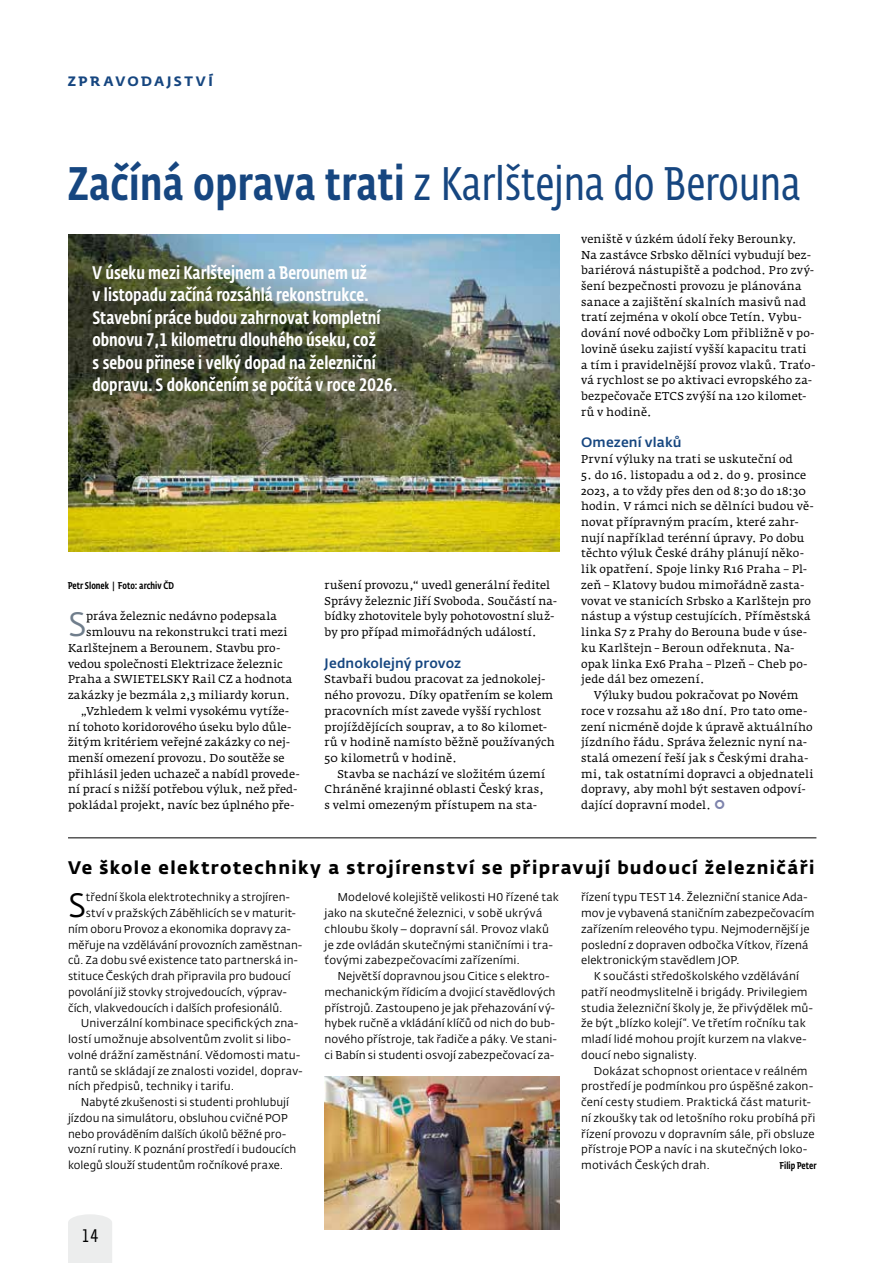
<style>
.page{position:relative;width:893px;height:1263px;background:#fff}
.page>*{position:absolute;margin:0;border:0;box-sizing:border-box;transform-origin:0 0}
.t1{font:46.5px "CD Fedra Cond Pro";letter-spacing:.01em;color:#164680}
.t2{font:33.6px "CD Fedra";color:#000}
.t3{font:33.45px "CD Fedra";color:#707e8c}
.t4{font:500 18px/22.5px "CD Fedra Cond Pro";color:#fff}
.t5{font:700 18px "CD Fedra";letter-spacing:.08em;color:#000}
.t6{font:18px "CD Fedra Cond Pro";color:#000}
.t7{font:500 13.5px "CD Fedra";letter-spacing:.01em;color:#164680}
.t8{font:700 13.5px "CD Fedra";letter-spacing:.185em;color:#164680}
.t9{font:11.25px/15.8px "Fedra Serif A Pro";letter-spacing:.015em;color:#000}
.t10{font:11.25px/15.8px "CD Fedra";letter-spacing:.01em;color:#000}
.t11{font:500 9.75px "CD Fedra Cond Pro";color:#000}
.s1{font-weight:500}
.s2{font-weight:500;font-size:15px;color:#7d83ac}
</style>
<div class="page">
<div style="left:68px;top:1214px;width:44px;height:49px;background:#eceded"></div>
<hr style="left:68px;top:837px;width:748px;height:1px;background:#000">
<img style="left:325px;top:1077px;width:235px;height:153px">
<img style="left:68px;top:235px;width:492px;height:317px">
<p class="t8" style="left:68px;top:72px;width:147px">ZPRAVODAJSTVÍ</p>
<h1 class="t1" style="left:68px;top:158px;width:734px"><span class="s1">Začíná oprava trati</span> z Karlštejna do Berouna</h1>
<p class="t4" style="left:92px;top:262px;width:306px">V úseku mezi Karlštejnem a Berounem už<br>v listopadu začíná rozsáhlá rekonstrukce.<br>Stavební práce budou zahrnovat kompletní obnovu 7,1 kilometru dlouhého úseku, což<br>s sebou přinese i velký dopad na železniční dopravu. S dokončením se počítá v roce 2026.</p>
<p class="t11" style="left:68px;top:580px;width:107px">Petr Slonek | Foto: archiv ČD</p>
<h3 class="t3" style="left:68px;top:605px;width:20px">S</h3>
<p class="t9" style="left:86px;top:609px;width:192px">práva železnic nedávno podepsala</p>
<p class="t9" style="left:86px;top:624px;width:203px">smlouvu na rekonstrukci trati mezi</p>
<p class="t9" style="left:68px;top:640px;width:214px">Karlštejnem a Berounem. Stavbu pro-</p>
<p class="t9" style="left:68px;top:656px;width:216px">vedou společnosti Elektrizace železnic</p>
<p class="t9" style="left:68px;top:672px;width:226px">Praha a SWIETELSKY Rail CZ a hodnota</p>
<p class="t9" style="left:68px;top:687px;width:224px">zakázky je bezmála 2,3 miliardy korun.</p>
<p class="t9" style="left:81px;top:703px;width:210px">„Vzhledem k velmi vysokému vytíže-</p>
<p class="t9" style="left:68px;top:719px;width:225px">ní tohoto koridorového úseku bylo důle-</p>
<p class="t9" style="left:68px;top:734px;width:224px">žitým kritériem veřejné zakázky co nej-</p>
<p class="t9" style="left:68px;top:750px;width:218px">menší omezení provozu. Do soutěže se</p>
<p class="t9" style="left:68px;top:766px;width:233px">přihlásil jeden uchazeč a nabídl provede-</p>
<p class="t9" style="left:68px;top:782px;width:231px">ní prací s nižší potřebou výluk, než před-</p>
<p class="t9" style="left:68px;top:797px;width:228px">pokládal projekt, navíc bez úplného pře-</p>
<p class="t9" style="left:325px;top:577px;width:234px">rušení provozu,“ uvedl generální ředitel Správy železnic Jiří Svoboda. Součástí na&shy;bídky zhotovitele byly pohotovostní služ&shy;by pro případ mimořádných událostí.</p>
<p class="t7" style="left:325px;top:654px;width:138px">Jednokolejný provoz</p>
<p class="t9" style="left:325px;top:672px;width:232px">Stavbaři budou pracovat za jednokolej&shy;ného provozu. Díky opatřením se kolem pracovních míst zavede vyšší rychlost projíždějících souprav, a to 80 kilomet&shy;rů v hodině namísto běžně používaných 50 kilometrů v hodině.</p>
<p class="t9" style="left:325px;top:766px;width:222px;text-align:justify;text-indent:13px">Stavba se nachází ve složitém území Chráněné krajinné oblasti Český kras, s velmi omezeným přístupem na sta-</p>
<p class="t9" style="left:581px;top:231px;width:236px">veniště v úzkém údolí řeky Berounky.<br>Na zastávce Srbsko dělníci vybudují bez&shy;bariérová nástupiště a podchod. Pro zvý&shy;šení bezpečnosti provozu je plánována sanace a zajištění skalních masivů nad tratí zejména v okolí obce Tetín. Vybu&shy;dování nové odbočky Lom přibližně v po&shy;lovině úseku zajistí vyšší kapacitu trati a tím i pravidelnější provoz vlaků. Traťo&shy;vá rychlost se po aktivaci evropského za&shy;bezpečovače ETCS zvýší na 120 kilomet&shy;rů v hodině.</p>
<p class="t7" style="left:581px;top:434px;width:102px">Omezení vlaků</p>
<p class="t9" style="left:581px;top:451px;width:215px">První výluky na trati se uskuteční od -</p>
<p class="t9" style="left:581px;top:467px;width:234px">5. do 16. listopadu a od 2. do 9. prosince 2023, a to vždy přes den od 8:30 do 18:30 hodin. V rámci nich se dělníci budou vě&shy;novat přípravným pracím, které zahr&shy;nují například terénní úpravy. Po dobu těchto výluk České dráhy plánují něko&shy;lik opatření. Spoje linky R16 Praha – Pl&shy;zeň – Klatovy budou mimořádně zasta&shy;vovat ve stanicích Srbsko a Karlštejn pro nástup a výstup cestujících. Příměstská linka S7 z Prahy do Berouna bude v úse&shy;ku Karlštejn ‒ Beroun odřeknuta. Na&shy;opak linka Ex6 Praha – Plzeň – Cheb po&shy;jede dál bez omezení.</p>
<p class="t9" style="left:581px;top:687px;width:234px;text-indent:13px">Výluky budou pokračovat po Novém roce v rozsahu až 180 dní. Pro tato ome&shy;zení nicméně dojde k úpravě aktuálního jízdního řádu. Správa železnic nyní na&shy;stalá omezení řeší jak s Českými draha&shy;mi, tak ostatními dopravci a objednateli dopravy, aby mohl být sestaven odpoví&shy;dající dopravní model. <span class="s2">○</span></p>
<h3 class="t5" style="left:68px;top:856px;width:748px">Ve škole elektrotechniky a strojírenství se připravují budoucí železničáři</h3>
<h2 class="t2" style="left:68px;top:886px;width:20px">S</h2>
<p class="t10" style="left:86px;top:890px;width:205px">třední škola elektrotechniky a strojíren-</p>
<p class="t10" style="left:86px;top:905px;width:211px">ství v pražských Záběhlicích se v maturit-</p>
<p class="t10" style="left:68px;top:921px;width:224px">ním oboru Provoz a ekonomika dopravy za-</p>
<p class="t10" style="left:68px;top:937px;width:236px">měřuje na vzdělávání provozních zaměstnan-</p>
<p class="t10" style="left:68px;top:953px;width:231px">ců. Za dobu své existence tato partnerská in-</p>
<p class="t10" style="left:68px;top:968px;width:224px">stituce Českých drah připravila pro budoucí</p>
<p class="t10" style="left:68px;top:984px;width:220px">povolání již stovky strojvedoucích, výprav-</p>
<p class="t10" style="left:68px;top:1000px;width:216px">čích, vlakvedoucích i dalších profesionálů.</p>
<p class="t10" style="left:81px;top:1016px;width:219px">Univerzální kombinace specifických zna-</p>
<p class="t10" style="left:68px;top:1031px;width:224px">lostí umožnuje absolventům zvolit si libo-</p>
<p class="t10" style="left:68px;top:1047px;width:234px">volné drážní zaměstnání. Vědomosti matu-</p>
<p class="t10" style="left:68px;top:1063px;width:236px">rantů se skládají ze znalosti vozidel, doprav-</p>
<p class="t10" style="left:68px;top:1079px;width:168px">ních předpisů, techniky i tarifu.</p>
<p class="t10" style="left:81px;top:1094px;width:210px">Nabyté zkušenosti si studenti prohlubují</p>
<p class="t10" style="left:68px;top:1110px;width:221px">jízdou na simulátoru, obsluhou cvičné POP</p>
<p class="t10" style="left:68px;top:1126px;width:220px">nebo prováděním dalších úkolů běžné pro-</p>
<p class="t10" style="left:68px;top:1142px;width:230px">vozní rutiny. K poznání prostředí i budoucích</p>
<p class="t10" style="left:68px;top:1157px;width:217px">kolegů slouží studentům ročníkové praxe.</p>
<p class="t10" style="left:325px;top:890px;width:236px;text-indent:13px">Modelové kolejiště velikosti H0 řízené tak jako na skutečné železnici, v sobě ukrývá chloubu školy – dopravní sál. Provoz vlaků je zde ovládán skutečnými staničními i tra&shy;ťovými zabezpečovacími zařízeními.</p>
<p class="t10" style="left:325px;top:968px;width:234px;text-align:center">Největší dopravnou jsou Citice s elektro&shy;mechanickým řídicím a dvojicí stavědlových přístrojů. Zastoupeno je jak přehazování vý&shy;hybek ručně a vkládání klíčů od nich do bub&shy;nového přístroje, tak řadiče a páky. Ve stani&shy;ci Babín si studenti osvojí zabezpečovací za-</p>
<p class="t10" style="left:581px;top:890px;width:235px">řízení typu TEST 14. Železniční stanice Ada&shy;mov je vybavená staničním zabezpečovacím zařízením releového typu. Nejmodernější je poslední z dopraven odbočka Vítkov, řízená elektronickým stavědlem JOP.</p>
<p class="t10" style="left:581px;top:968px;width:233px;text-indent:13px">K součásti středoškolského vzdělávání patří neodmyslitelně i brigády. Privilegiem studia železniční školy je, že přivýdělek mů&shy;že být „blízko kolejí“. Ve třetím ročníku tak mladí lidé mohou projít kurzem na vlakve&shy;doucí nebo signalisty.</p>
<p class="t10" style="left:581px;top:1063px;width:236px;text-indent:13px">Dokázat schopnost orientace v reálném prostředí je podmínkou pro úspěšné zakon&shy;čení cesty studiem. Praktická část maturit&shy;ní zkoušky tak od letošního roku probíhá při řízení provozu v dopravním sále, při obsluze přístroje POP a navíc i na skutečných loko&shy;motivách Českých drah.</p>
<p class="t11" style="left:780px;top:1160px;width:38px">Filip Peter</p>
<h3 class="t6" style="left:82px;top:1226px;width:18px">14</h3>
</div>
